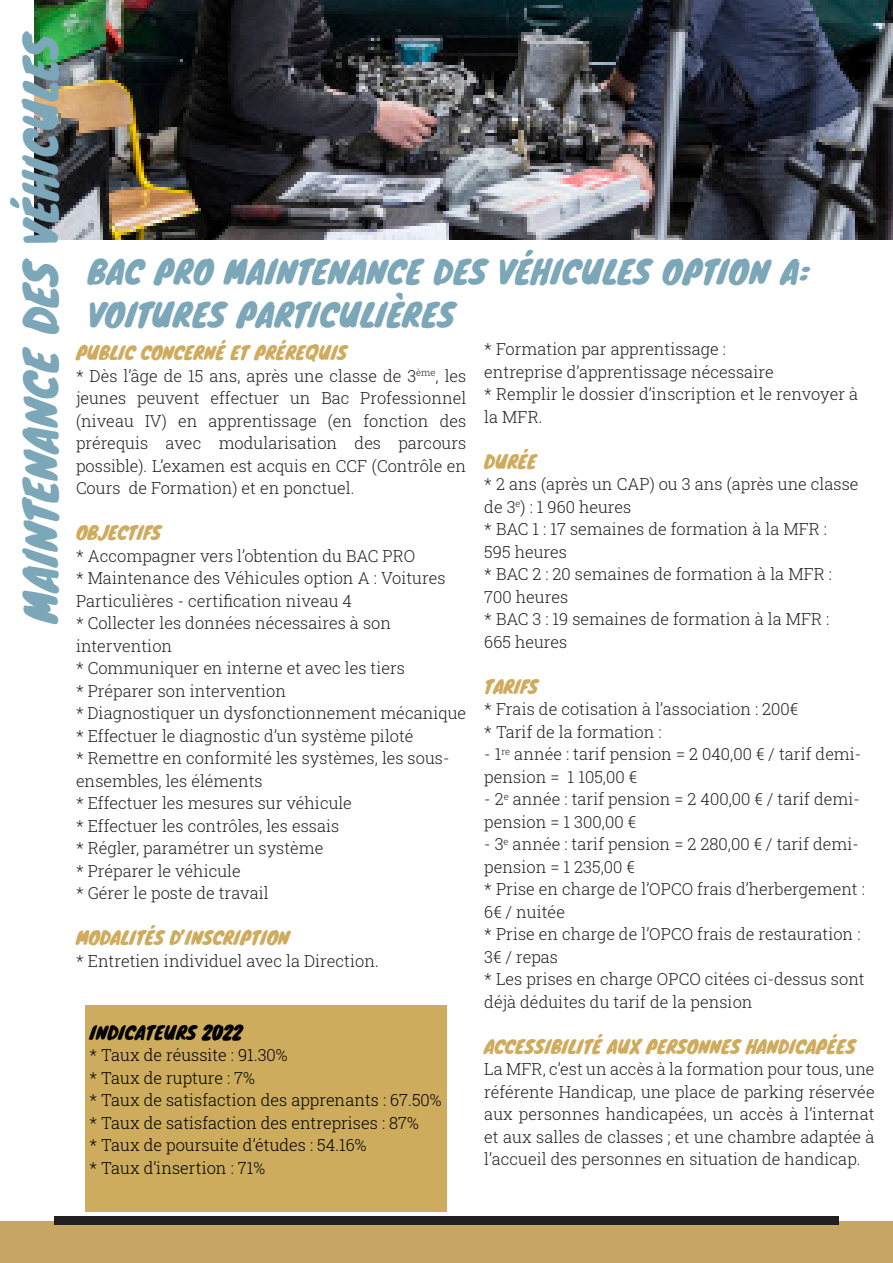
<style>
.page{position:relative;width:893px;height:1263px;background:#fff}
.page>*{position:absolute;margin:0;border:0;box-sizing:border-box;transform-origin:0 0}
.t1{font:43.5px "Knewave";color:#7ca7b9}
.t2{font:31.5px/43.5px "Knewave";letter-spacing:.01em;color:#7ca7b9}
.t3{font:18px "Knewave";color:#cfab5d}
.t4{font:18px "Knewave";color:#000001}
.t5{font:300 16.5px/22.5px "Roboto Slab";color:#231f20}
.t6{font:300 16.5px "Roboto Slab";color:#000001}
</style>
<div class="page">
<div style="left:85px;top:1006px;width:361px;height:206px;background:#ceac5e"></div>
<div style="left:0;top:1221px;width:893px;height:42px;background:#c7a562"></div>
<div style="left:54px;top:1216px;width:785px;height:9px;background:#231f20"></div>
<img style="left:34px;top:0;width:858px;height:239px">
<p class="t1" style="left:6px;top:623px;width:595px;rotate:-90deg">MAINTENANCE DES VÉHICULES</p>
<p class="t2" style="left:88px;top:248px;width:723px">BAC PRO MAINTENANCE DES VÉHICULES OPTION A:<br>VOITURES PARTICULIÈRES</p>
<p class="t3" style="left:76px;top:338px;width:273px">PUBLIC CONCERNÉ ET PRÉREQUIS</p>
<p class="t5" style="left:76px;top:364px;width:392px;text-align:justify">* Dès l’âge de 15 ans, après une classe de 3<sup>ème</sup>, les jeunes peuvent effectuer un Bac Professionnel (niveau IV) en apprentissage (en fonction des prérequis avec modularisation des parcours possible). L’examen est acquis en CCF (Contrôle en Cours de Formation) et en ponctuel.</p>
<p class="t3" style="left:76px;top:518px;width:87px">OBJECTIFS</p>
<p class="t5" style="left:76px;top:544px;width:341px">* Accompagner vers l’obtention du BAC PRO</p>
<p class="t5" style="left:76px;top:566px;width:371px">* Maintenance des Véhicules option A : Voitures<br>Particulières - certification niveau 4</p>
<p class="t5" style="left:76px;top:611px;width:317px">* Collecter les données nécessaires à son intervention</p>
<p class="t5" style="left:76px;top:656px;width:331px">* Communiquer en interne et avec les tiers</p>
<p class="t5" style="left:76px;top:679px;width:212px">* Préparer son intervention</p>
<p class="t5" style="left:76px;top:701px;width:392px">* Diagnostiquer un dysfonctionnement mécanique</p>
<p class="t5" style="left:76px;top:724px;width:339px">* Effectuer le diagnostic d’un système piloté</p>
<p class="t5" style="left:76px;top:746px;width:375px">* Remettre en conformité les systèmes, les sous&shy;ensembles, les éléments</p>
<p class="t5" style="left:76px;top:791px;width:277px">* Effectuer les mesures sur véhicule</p>
<p class="t5" style="left:76px;top:814px;width:265px">* Effectuer les contrôles, les essais</p>
<p class="t5" style="left:76px;top:836px;width:249px">* Régler, paramétrer un système</p>
<p class="t5" style="left:76px;top:859px;width:166px">* Préparer le véhicule</p>
<p class="t5" style="left:76px;top:881px;width:194px">* Gérer le poste de travail</p>
<p class="t3" style="left:76px;top:923px;width:215px">MODALITÉS D’INSCRIPTION</p>
<p class="t5" style="left:76px;top:949px;width:304px">* Entretien individuel avec la Direction.</p>
<p class="t5" style="left:484px;top:338px;width:375px">* Formation par apprentissage :<br>entreprise d’apprentissage nécessaire<br>* Remplir le dossier d’inscription et le renvoyer à la MFR.</p>
<p class="t3" style="left:484px;top:447px;width:54px">DURÉE</p>
<p class="t5" style="left:484px;top:473px;width:376px">* 2 ans (après un CAP) ou 3 ans (après une classe de 3<sup>e</sup>) : 1 960 heures</p>
<p class="t5" style="left:484px;top:518px;width:344px">* BAC 1 : 17 semaines de formation à la MFR :<br>595 heures</p>
<p class="t5" style="left:484px;top:563px;width:349px">* BAC 2 : 20 semaines de formation à la MFR :<br>700 heures</p>
<p class="t5" style="left:484px;top:608px;width:347px">* BAC 3 : 19 semaines de formation à la MFR :<br>665 heures</p>
<p class="t3" style="left:484px;top:672px;width:55px">TARIFS</p>
<p class="t5" style="left:484px;top:698px;width:316px">* Frais de cotisation à l’association : 200€</p>
<p class="t5" style="left:484px;top:720px;width:179px">* Tarif de la formation :</p>
<p class="t5" style="left:484px;top:743px;width:379px">- 1<sup>re</sup> année : tarif pension = 2 040,00 € / tarif demi&shy;pension = 1 105,00 €</p>
<p class="t5" style="left:484px;top:788px;width:377px">- 2<sup>e</sup> année : tarif pension = 2 400,00 € / tarif demi&shy;pension = 1 300,00 €</p>
<p class="t5" style="left:484px;top:833px;width:376px">- 3<sup>e</sup> année : tarif pension = 2 280,00 € / tarif demi&shy;pension = 1 235,00 €</p>
<p class="t5" style="left:484px;top:878px;width:382px">* Prise en charge de l’OPCO frais d’herbergement :<br>6€ / nuitée</p>
<p class="t5" style="left:484px;top:923px;width:378px">* Prise en charge de l’OPCO frais de restauration :<br>3€ / repas</p>
<p class="t5" style="left:484px;top:968px;width:382px">* Les prises en charge OPCO citées ci-dessus sont déjà déduites du tarif de la pension</p>
<p class="t3" style="left:484px;top:1032px;width:373px">ACCESSIBILITÉ AUX PERSONNES HANDICAPÉES</p>
<p class="t5" style="left:484px;top:1058px;width:392px;text-align:justify">La MFR, c’est un accès à la formation pour tous, une référente Handicap, une place de parking réservée aux personnes handicapées, un accès à l’internat et aux salles de classes ; et une chambre adaptée à l’accueil des personnes en situation de handicap.</p>
<p class="t4" style="left:90px;top:1018px;width:154px">INDICATEURS 2022</p>
<p class="t6" style="left:90px;top:1044px;width:200px">* Taux de réussite : 91.30%</p>
<p class="t6" style="left:90px;top:1066px;width:167px">* Taux de rupture : 7%</p>
<p class="t6" style="left:90px;top:1089px;width:354px">* Taux de satisfaction des apprenants : 67.50%</p>
<p class="t6" style="left:90px;top:1111px;width:331px">* Taux de satisfaction des entreprises : 87%</p>
<p class="t6" style="left:90px;top:1134px;width:279px">* Taux de poursuite d’études : 54.16%</p>
<p class="t6" style="left:90px;top:1156px;width:177px">* Taux d’insertion : 71%</p>
</div>
